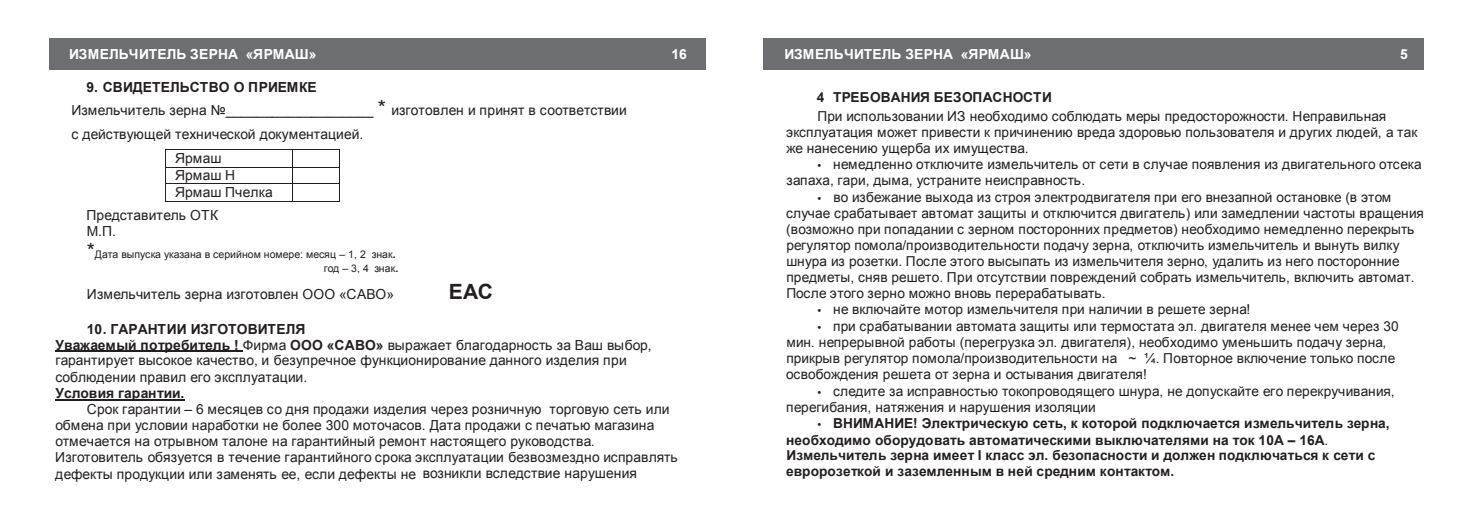
<style>
.page{position:relative;width:1474px;height:521px;background:#fff}
.page>*{position:absolute;margin:0;border:0;box-sizing:border-box;transform-origin:0 0}
.t1{font:700 21px "Arial";color:#231f20}
.t2{font:13.83px/16.1px "Arial";letter-spacing:.005em;color:#231f20}
.t3{font:700 13.83px "Arial";letter-spacing:.005em;color:#fff}
.t4{font:700 13.83px "Arial";letter-spacing:-.005em;color:#231f20}
.t5{font:13.65px/15.9px "Arial";letter-spacing:.005em;color:#231f20}
.t6{font:700 13.65px/15.9px "Arial";color:#231f20}
.t7{font:10.5px/13.8px "Arial";color:#231f20;text-align:right}
.s1{font-weight:700}
.s2{font-size:21px}
.s3{font-family:"Myriad Pro"}
.s4{font-family:"Myriad Pro";font-weight:400}
.s5{font-weight:400}
</style>
<div class="page">
<div style="left:49px;top:38px;width:411px;height:31px;background:#6d6e71"></div>
<div style="left:359px;top:38px;width:346px;height:31px;background:#6d6e71"></div>
<hr style="left:166px;top:149px;width:125px;height:1px;background:#231f20">
<hr style="left:292px;top:149px;width:46px;height:1px;background:#231f20">
<hr style="left:166px;top:167px;width:125px;height:1px;background:#231f20">
<hr style="left:292px;top:167px;width:46px;height:1px;background:#231f20">
<hr style="left:166px;top:183px;width:125px;height:1px;background:#231f20">
<hr style="left:292px;top:183px;width:46px;height:1px;background:#231f20">
<svg style="left:165px;top:149px;width:1px;height:53px"></svg>
<hr style="left:166px;top:201px;width:125px;height:1px;background:#231f20">
<hr style="left:292px;top:201px;width:46px;height:1px;background:#231f20">
<hr style="left:55px;top:351px;width:188px;height:1px;background:#231f20">
<hr style="left:55px;top:399px;width:130px;height:1px;background:#231f20">
<div style="left:763px;top:38px;width:360px;height:31px;background:#6d6e71"></div>
<div style="left:1070px;top:38px;width:353px;height:31px;background:#6d6e71"></div>
<p class="t3" style="left:69px;top:45px;width:249px">ИЗМЕЛЬЧИТЕЛЬ ЗЕРНА «ЯРМАШ»</p>
<p class="t3" style="left:671px;top:49px;width:17px">16</p>
<p class="t2" style="left:71px;top:77px;width:557px;line-height:22.2px;text-indent:15px"><span class="s1">9. СВИДЕТЕЛЬСТВО О ПРИЕМКЕ<br></span>Измельчитель зерна №___________________ <span class="s2">*</span> изготовлен и принят в соответствии</p>
<p class="t2" style="left:175px;top:123px;width:190px;line-height:23.8px;text-indent:-104px">с действующей технической документацией.<br>Ярмаш</p>
<p class="t2" style="left:175px;top:167px;width:99px;line-height:16.8px">Ярмаш Н<br>Ярмаш Пчелка</p>
<p class="t2" style="left:86px;top:207px;width:133px">Представитель ОТК<br>М.П.</p>
<p class="t7" style="left:87px;top:248px;width:313px"><span class="s2">*</span>Дата выпуска указана в серийном номере: месяц – 1, 2 знак<span class="s1">. </span>год – 3, 4 знак<span class="s1">.</span></p>
<p class="t2" style="left:87px;top:286px;width:309px">Измельчитель зерна изготовлен ООО «САВО»</p>
<h1 class="t1" style="left:449px;top:278px;width:46px">ЕАС</h1>
<p class="t2" style="left:55px;top:321px;width:598px;text-indent:32px"><span class="s1">10 . ГАРАНТИИ ИЗГОТОВИТЕЛЯ<br>Уважаемый потребитель !</span> Фирма <span class="s1">ООО «САВО»</span> выражает благодарность за Ваш выбор, гарантирует высокое качество, и безупречное функционирование данного изделия при соблюдении правил его эксплуатации.</p>
<p class="t4" style="left:55px;top:384px;width:131px">Условия гарантии.</p>
<p class="t2" style="left:55px;top:401px;width:624px;text-indent:32px">Срок гарантии – 6 месяцев со дня продажи изделия через розничную торговую сеть или обмена при условии наработки не более 300 моточасов. Дата продажи с печатью магазина отмечается на отрывном талоне на гарантийный ремонт настоящего руководства.<br>Изготовитель обязуется в течение гарантийного срока эксплуатации безвозмездно исправлять дефекты продукции или заменять ее, если дефекты не возникли вследствие нарушения</p>
<p class="t3" style="left:784px;top:45px;width:249px">ИЗМЕЛЬЧИТЕЛЬ ЗЕРНА «ЯРМАШ»</p>
<p class="t3" style="left:1399px;top:49px;width:9px">5</p>
<p class="t6" style="left:817px;top:90px;width:236px">4 ТРЕБОВАНИЯ БЕЗОПАСНОСТИ</p>
<p class="t5" style="left:786px;top:108px;width:632px;text-indent:31px">При использовании ИЗ необходимо соблюдать меры предосторожности. Неправильная эксплуатация может привести к причинению вреда здоровью пользователя и других людей, а так же нанесению ущерба их имущества.</p>
<p class="t5" style="left:786px;top:157px;width:636px;text-indent:31px"><span class="s3">•</span> немедленно отключите измельчитель от сети в случае появления из двигательного отсека запаха, гари, дыма, устраните неисправность.</p>
<p class="t5" style="left:786px;top:189px;width:639px;text-indent:31px"><span class="s3">•</span> во избежание выхода из строя электродвигателя при его внезапной остановке (в этом случае срабатывает автомат защиты и отключится двигатель) или замедлении частоты вращения (возможно при попадании с зерном посторонних предметов) необходимо немедленно перекрыть регулятор помола/производительности подачу зерна, отключить измельчитель и вынуть вилку шнура из розетки. После этого высыпать из измельчителя зерно, удалить из него посторонние предметы, сняв решето. При отсутствии повреждений собрать измельчитель, включить автомат.<br>После этого зерно можно вновь перерабатывать.</p>
<p class="t5" style="left:817px;top:302px;width:434px"><span class="s3">•</span> не включайте мотор измельчителя при наличии в решете зерна!</p>
<p class="t5" style="left:786px;top:319px;width:614px;text-indent:31px"><span class="s3">•</span> при срабатывании автомата защиты или термостата эл. двигателя менее чем через 30 мин. непрерывной работы (перегрузка эл. двигателя), необходимо уменьшить подачу зерна, прикрыв регулятор помола/производительности на ~ ¼. Повторное включение только после освобождения решета от зерна и остывания двигателя!</p>
<p class="t5" style="left:786px;top:383px;width:610px;text-indent:31px"><span class="s3">•</span> следите за исправностью токопроводящего шнура, не допускайте его перекручивания, перегибания, натяжения и нарушения изоляции</p>
<p class="t6" style="left:786px;top:416px;width:605px;text-indent:31px"><span class="s4">•</span> ВНИМАНИЕ! Электрическую сеть, к которой подключается измельчитель зерна, необходимо оборудовать автоматическими выключателями на ток 10А – 16А<span class="s5">.<br></span>Измельчитель зерна имеет I класс эл. безопасности и должен подключаться к сети с евророзеткой и заземленным в ней средним контактом.</p>
</div>
